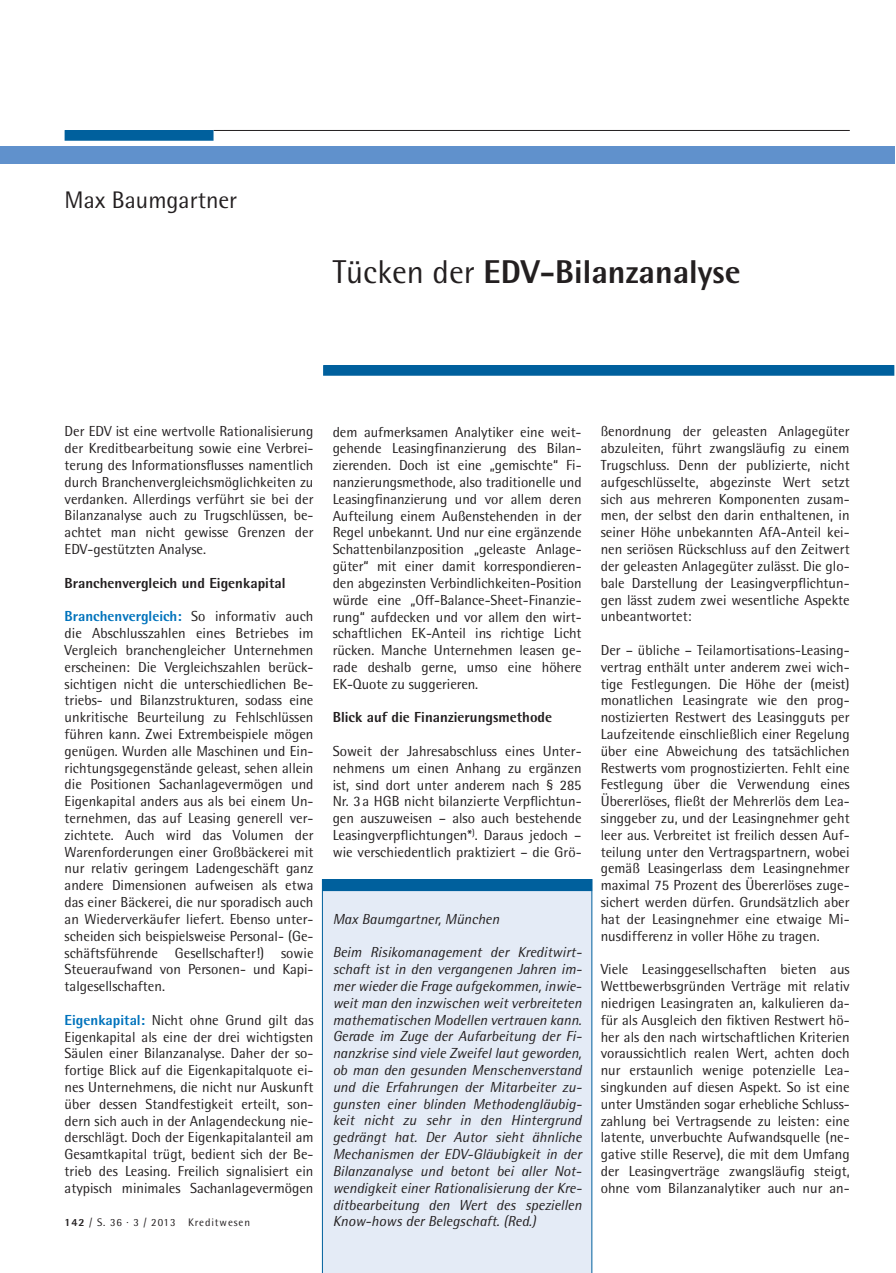
<style>
.page{position:relative;width:896px;height:1273px;background:#fff}
.page>*{position:absolute;margin:0;border:0;box-sizing:border-box;transform-origin:0 0}
.t1{font:800 33px "Rotis Semi Sans";color:#231f20}
.t2{font:24px "Rotis Semi Sans";color:#231f20}
.t3{font:14.55px/16.8px "Rotis Semi Sans";color:#231f20;text-align:justify}
.t4{font:italic 14.55px/16.8px "Rotis Semi Sans";color:#231f20;text-align:justify}
.t5{font:800 14.55px "Rotis Semi Sans";color:#231f20}
.t6{font:10.95px "Rotis Semi Sans";letter-spacing:.08em;color:#231f20}
.s1{font-weight:400}
.s2{font-weight:800;color:#0073bc}
.s3{font-weight:800}
</style>
<div class="page">
<hr style="left:213px;top:130px;width:636px;height:1px;background:#231f20">
<div style="left:65px;top:131px;width:148px;height:9px;background:#00609d"></div>
<div style="left:65px;top:130px;width:148px;height:11px;border:2px solid #00609d"></div>
<div style="left:324px;top:366px;width:569px;height:9px;background:#00609d"></div>
<div style="left:323px;top:365px;width:571px;height:11px;border:2px solid #00609d"></div>
<div style="left:0;top:146px;width:894px;height:17px;background:#6091cc"></div>
<div style="left:322px;top:891px;width:270px;height:382px;background:#e4ebf6"></div>
<div style="left:323px;top:880px;width:268px;height:10px;background:#00609d"></div>
<div style="left:322px;top:879px;width:270px;height:12px;border:2px solid #00609d"></div>
<h2 class="t2" style="left:65px;top:186px;width:174px">Max Baumgartner</h2>
<h1 class="t1" style="left:332px;top:251px;width:409px"><span class="s1">Tücken der</span> EDV-Bilanzanalyse</h1>
<p class="t3" style="left:65px;top:423px;width:250px">Der EDV ist eine wertvolle Rationalisierung der Kreditbearbeitung sowie eine Verbrei&shy;terung des Informationsflusses namentlich durch Branchenvergleichsmöglichkeiten zu verdanken. Allerdings verführt sie bei der Bilanzanalyse auch zu Trugschlüssen, be&shy;achtet man nicht gewisse Grenzen der EDV-gestützten Analyse.</p>
<p class="t5" style="left:65px;top:573px;width:222px">Branchenvergleich und Eigenkapital</p>
<p class="t3" style="left:65px;top:608px;width:250px"><span class="s2">Branchenvergleich:</span> So informativ auch die Abschlusszahlen eines Betriebes im Vergleich branchengleicher Unternehmen erscheinen: Die Vergleichszahlen berück&shy;sichtigen nicht die unterschiedlichen Be&shy;triebs- und Bilanzstrukturen, sodass eine unkritische Beurteilung zu Fehlschlüssen führen kann. Zwei Extrembeispiele mögen genügen. Wurden alle Maschinen und Ein&shy;richtungsgegenstände geleast, sehen allein die Positionen Sachanlagevermögen und Eigenkapital anders aus als bei einem Un&shy;ternehmen, das auf Leasing generell ver&shy;zichtete. Auch wird das Volumen der Warenforderungen einer Großbäckerei mit nur relativ geringem Ladengeschäft ganz andere Dimensionen aufweisen als etwa das einer Bäckerei, die nur sporadisch auch an Wiederverkäufer liefert. Ebenso unter&shy;scheiden sich beispielsweise Personal- (Ge&shy;schäftsführende Gesellschafter!) sowie Steueraufwand von Personen- und Kapi&shy;talgesellschaften.</p>
<p class="t3" style="left:65px;top:1011px;width:250px"><span class="s2">Eigenkapital:</span> Nicht ohne Grund gilt das Eigenkapital als eine der drei wichtigsten Säulen einer Bilanzanalyse. Daher der so&shy;fortige Blick auf die Eigenkapitalquote ei&shy;nes Unternehmens, die nicht nur Auskunft über dessen Standfestigkeit erteilt, son&shy;dern sich auch in der Anlagendeckung nie&shy;derschlägt. Doch der Eigenkapitalanteil am Gesamtkapital trügt, bedient sich der Be&shy;trieb des Leasing. Freilich signalisiert ein atypisch minimales Sachanlagevermögen</p>
<p class="t6" style="left:65px;top:1216px;width:187px"><span class="s3">142</span> / S. 36 · 3 / 2013 Kreditwesen</p>
<p class="t3" style="left:332px;top:423px;width:250px">dem aufmerksamen Analytiker eine weit&shy;gehende Leasingfinanzierung des Bilan&shy;zierenden. Doch ist eine „gemischte“ Fi&shy;nanzierungsmethode, also traditionelle und Leasingfinanzierung und vor allem deren Aufteilung einem Außenstehenden in der Regel unbekannt. Und nur eine ergänzende Schattenbilanzposition „geleaste Anlage&shy;güter“ mit einer damit korrespondieren&shy;den abgezinsten Verbindlichkeiten-Position würde eine „Off-Balance-Sheet-Finanzie&shy;rung“ aufdecken und vor allem den wirt&shy;schaftlichen EK-Anteil ins richtige Licht rücken. Manche Unternehmen leasen ge&shy;rade deshalb gerne, umso eine höhere EK-Quote zu suggerieren.</p>
<p class="t5" style="left:332px;top:708px;width:221px">Blick auf die Finanzierungsmethode</p>
<p class="t3" style="left:332px;top:742px;width:250px">Soweit der Jahresabschluss eines Unter&shy;nehmens um einen Anhang zu ergänzen ist, sind dort unter anderem nach § 285<br>Nr. 3a HGB nicht bilanzierte Verpflichtun&shy;gen auszuweisen – also auch bestehende Leasingverpflichtungen*<sup>)</sup>. Daraus jedoch – wie verschiedentlich praktiziert – die Grö-</p>
<p class="t4" style="left:332px;top:910px;width:168px">Max Baumgartner, München</p>
<p class="t4" style="left:332px;top:944px;width:250px">Beim Risikomanagement der Kreditwirt&shy;schaft ist in den vergangenen Jahren im&shy;mer wieder die Frage aufgekommen, inwie&shy;weit man den inzwischen weit verbreiteten mathematischen Modellen vertrauen kann.<br>Gerade im Zuge der Aufarbeitung der Fi&shy;nanzkrise sind viele Zweifel laut geworden, ob man den gesunden Menschenverstand und die Erfahrungen der Mitarbeiter zu&shy;gunsten einer blinden Methodengläubig&shy;keit nicht zu sehr in den Hintergrund gedrängt hat. Der Autor sieht ähnliche Mechanismen der EDV-Gläubigkeit in der Bilanzanalyse und betont bei aller Not&shy;wendigkeit einer Rationalisierung der Kre&shy;ditbearbeitung den Wert des speziellen Know-hows der Belegschaft. (Red.)</p>
<p class="t3" style="left:600px;top:423px;width:250px">ßenordnung der geleasten Anlagegüter abzuleiten, führt zwangsläufig zu einem Trugschluss. Denn der publizierte, nicht aufgeschlüsselte, abgezinste Wert setzt sich aus mehreren Komponenten zusam&shy;men, der selbst den darin enthaltenen, in seiner Höhe unbekannten AfA-Anteil kei&shy;nen seriösen Rückschluss auf den Zeitwert der geleasten Anlagegüter zulässt. Die glo&shy;bale Darstellung der Leasingverpflichtun&shy;gen lässt zudem zwei wesentliche Aspekte unbeantwortet:</p>
<p class="t3" style="left:600px;top:641px;width:250px">Der – übliche – Teilamortisations-Leasing&shy;vertrag enthält unter anderem zwei wich&shy;tige Festlegungen. Die Höhe der (meist) monatlichen Leasingrate wie den prog&shy;nostizierten Restwert des Leasingguts per Laufzeitende einschließlich einer Regelung über eine Abweichung des tatsächlichen Restwerts vom prognostizierten. Fehlt eine Festlegung über die Verwendung eines Übererlöses, fließt der Mehrerlös dem Lea&shy;singgeber zu, und der Leasingnehmer geht leer aus. Verbreitet ist freilich dessen Auf&shy;teilung unter den Vertragspartnern, wobei gemäß Leasingerlass dem Leasingnehmer maximal 75 Prozent des Übererlöses zuge&shy;sichert werden dürfen. Grundsätzlich aber hat der Leasingnehmer eine etwaige Mi&shy;nusdifferenz in voller Höhe zu tragen.</p>
<p class="t3" style="left:600px;top:961px;width:250px">Viele Leasinggesellschaften bieten aus Wettbewerbsgründen Verträge mit relativ niedrigen Leasingraten an, kalkulieren da&shy;für als Ausgleich den fiktiven Restwert hö&shy;her als den nach wirtschaftlichen Kriterien voraussichtlich realen Wert, achten doch nur erstaunlich wenige potenzielle Lea&shy;singkunden auf diesen Aspekt. So ist eine unter Umständen sogar erhebliche Schluss&shy;zahlung bei Vertragsende zu leisten: eine latente, unverbuchte Aufwandsquelle (ne&shy;gative stille Reserve), die mit dem Umfang der Leasingverträge zwangsläufig steigt, ohne vom Bilanzanalytiker auch nur an-</p>
</div>
